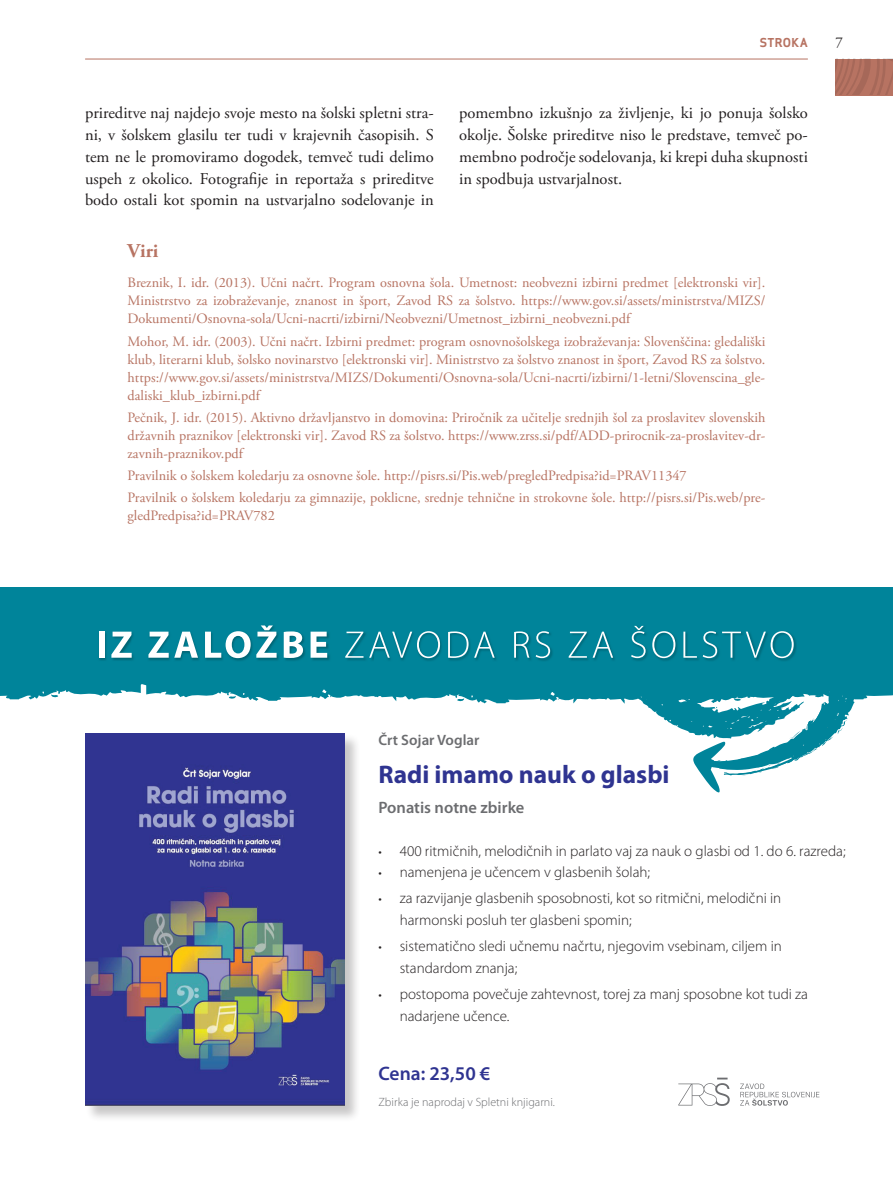
<style>
.page{position:relative;width:893px;height:1191px;background:#fff}
.page>*{position:absolute;margin:0;border:0;box-sizing:border-box;transform-origin:0 0}
.t1{font:700 25.5px "Myriad Pro";color:#2f3491}
.t2{font:600 19.5px "Myriad Pro";color:#2f3491}
.t3{font:700 19.5px "Adobe Garamond Pro";color:#b77362}
.t4{font:16.5px/21.8px "Adobe Garamond Pro";color:#231f20;text-align:justify}
.t5{font:600 16.5px "Myriad Pro";color:#6c6d70}
.t6{font:300 15px/21.8px "Myriad Pro";color:#231f20}
.t7{font:600 15px "Myriad Pro";color:#6c6d70}
.t8{font:15px "Adobe Garamond Pro";color:#231f20}
.t9{font:14.25px/18px "Adobe Garamond Pro";color:#b77362;text-align:justify}
.t10{font:300 12px "Myriad Pro";color:#6c6d70}
.t11{font:12px "Apex Sans Bold ST";letter-spacing:.03em;color:#b77362}
.s1{font-size:13.5px}
</style>
<div class="page">
<hr style="left:85px;top:59px;width:722px;height:1px;background:#b77362">
<div style="left:836px;top:59px;width:57px;height:37px;background:#b77362"></div>
<svg style="left:836px;top:58px;width:57px;height:37px"></svg>
<div style="left:85px;top:733px;width:276px;height:389px;background:#231f20;opacity:.25"></div>
<img style="left:85px;top:792px;width:259px;height:313px">
<svg style="left:678px;top:1077px;width:141px;height:29px"></svg>
<svg style="left:0;top:587px;width:893px;height:205px"></svg>
<p class="t11" style="left:760px;top:35px;width:49px">STROKA</p>
<p class="t8" style="left:836px;top:33px;width:9px">7</p>
<p class="t4" style="left:85px;top:103px;width:350px">prireditve naj najdejo svoje mesto na šolski spletni stra&shy;ni, v šolskem glasilu ter tudi v krajevnih časopisih. S tem ne le promoviramo dogodek, temveč tudi delimo uspeh z okolico. Fotografije in reportaža s prireditve bodo ostali kot spomin na ustvarjalno sodelovanje in</p>
<p class="t4" style="left:459px;top:103px;width:350px">pomembno izkušnjo za življenje, ki jo ponuja šolsko okolje. Šolske prireditve niso le predstave, temveč po&shy;membno področje sodelovanja, ki krepi duha skupnosti in spodbuja ustvarjalnost.</p>
<h2 class="t3" style="left:128px;top:239px;width:32px">Viri</h2>
<p class="t9" style="left:128px;top:274px;width:639px">Breznik, I. idr. (2013). Učni načrt. Program osnovna šola. Umetnost: neobvezni izbirni predmet [elektronski vir].<br>Ministrstvo za izobraževanje, znanost in šport, Zavod RS za šolstvo. https://www.gov.si/assets/ministrstva/MIZS/ Dokumenti/Osnovna-sola/Ucni-nacrti/izbirni/Neobvezni/Umetnost_izbirni_neobvezni.pdf</p>
<p class="t9" style="left:128px;top:332px;width:639px">Mohor, M. idr. (2003). Učni načrt. Izbirni predmet: program osnovnošolskega izobraževanja: Slovenščina: gledališki klub, literarni klub, šolsko novinarstvo [elektronski vir]. Ministrstvo za šolstvo znanost in šport, Zavod RS za šolstvo. https://www.gov.si/assets/ministrstva/MIZS/Dokumenti/Osnovna-sola/Ucni-nacrti/izbirni/1-letni/Slovenscina_gle&shy;daliski_klub_izbirni.pdf</p>
<p class="t9" style="left:128px;top:409px;width:639px">Pečnik, J. idr. (2015). Aktivno državljanstvo in domovina: Priročnik za učitelje srednjih šol za proslavitev slovenskih državnih praznikov [elektronski vir]. Zavod RS za šolstvo. https://www.zrss.si/pdf/ADD-prirocnik-za-proslavitev-dr&shy;zavnih-praznikov.pdf</p>
<p class="t9" style="left:128px;top:465px;width:639px;line-height:22.2px">Pravilnik o šolskem koledarju za osnovne šole. http://pisrs.si/Pis.web/pregledPredpisa?id=PRAV11347<br>Pravilnik o šolskem koledarju za gimnazije, poklicne, srednje tehnične in strokovne šole. http://pisrs.si/Pis.web/pre-</p>
<p class="t9" style="left:128px;top:507px;width:149px">gledPredpisa?id=PRAV782</p>
<p class="t7" style="left:378px;top:730px;width:103px">Črt Sojar Voglar</p>
<h1 class="t1" style="left:378px;top:758px;width:293px">Radi imamo nauk o glasbi</h1>
<p class="t5" style="left:378px;top:797px;width:148px">Ponatis notne zbirke</p>
<p class="t6" style="left:378px;top:839px;width:469px"><span class="s1">•</span> 400 ritmičnih, melodičnih in parlato vaj za nauk o glasbi od 1. do 6. razreda;</p>
<p class="t6" style="left:378px;top:861px;width:273px"><span class="s1">•</span> namenjena je učencem v glasbenih šolah;</p>
<p class="t6" style="left:400px;top:887px;width:383px;text-indent:-21px"><span class="s1">•</span> za razvijanje glasbenih sposobnosti, kot so ritmični, melodični in harmonski posluh ter glasbeni spomin;</p>
<p class="t6" style="left:400px;top:935px;width:384px;text-indent:-21px"><span class="s1">•</span> sistematično sledi učnemu načrtu, njegovim vsebinam, ciljem in standardom znanja;</p>
<p class="t6" style="left:400px;top:983px;width:410px;text-indent:-21px"><span class="s1">•</span> postopoma povečuje zahtevnost, torej za manj sposobne kot tudi za nadarjene učence.</p>
<h2 class="t2" style="left:378px;top:1060px;width:113px">Cena: 23,50 €</h2>
<p class="t10" style="left:378px;top:1094px;width:178px">Zbirka je naprodaj v Spletni knjigarni.</p>
</div>
